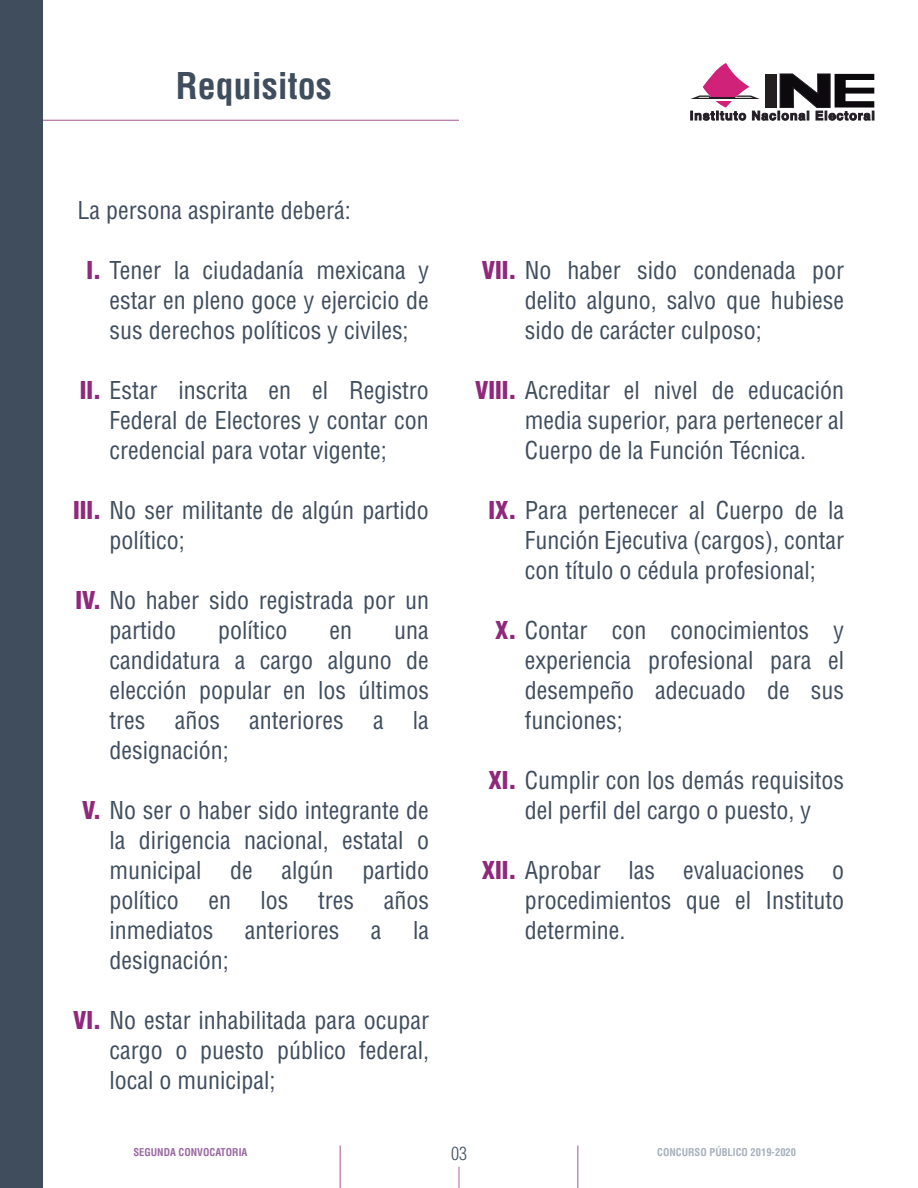
<style>
.page{position:relative;width:918px;height:1188px;background:#fff}
.page>*{position:absolute;margin:0;border:0;box-sizing:border-box;transform-origin:0 0}
.t1{font:700 condensed 36px "Helvetica LT Std";color:#404d5d}
.t2{font:condensed 24px/30px "Helvetica LT Std";color:#404d5d;text-align:justify}
.t3{font:300 condensed 18px "Helvetica LT Std";color:#404d5d}
.t4{font:700 condensed 10.5px "Helvetica LT Std";color:#a7b0bc}
.t5{font:700 condensed 10.5px "Helvetica LT Std";color:#9969a2}
.s1{font-weight:900;color:#90287b}
</style>
<div class="page">
<svg style="left:459px;top:1167px;width:1px;height:21px"></svg>
<hr style="left:340px;top:1145px;width:1px;height:43px;background:#ad679f">
<hr style="left:577px;top:1145px;width:1px;height:43px;background:#ad679f">
<hr style="left:0;top:120px;width:459px;height:1px;background:#ad679f">
<div style="left:0;top:0;width:43px;height:1188px;background:#404d5d"></div>
<hr style="left:917px;top:0;width:1px;height:1188px;background:#404d5d">
<svg style="left:691px;top:63px;width:183px;height:58px"></svg>
<h1 class="t1" style="left:176px;top:63px;width:157px">Requisitos</h1>
<p class="t2" style="left:78px;top:195px;width:275px">La persona aspirante deberá:</p>
<p class="t2" style="left:110px;top:255px;width:321px;text-indent:-23px"><span class="s1">I.</span> Tener la ciudadanía mexicana y estar en pleno goce y ejercicio de sus derechos políticos y civiles;</p>
<p class="t2" style="left:110px;top:375px;width:321px;text-indent:-30px"><span class="s1">II.</span> Estar inscrita en el Registro Federal de Electores y contar con credencial para votar vigente;</p>
<p class="t2" style="left:110px;top:495px;width:321px;text-indent:-36px"><span class="s1">III.</span> No ser militante de algún partido político;</p>
<p class="t2" style="left:110px;top:585px;width:321px;text-indent:-34px"><span class="s1">IV.</span> No haber sido registrada por un partido</p>
<p class="t2" style="left:218px;top:615px;width:71px">político</p>
<p class="t2" style="left:330px;top:615px;width:24px">en</p>
<p class="t2" style="left:110px;top:615px;width:321px;text-indent:285px">una candidatura a cargo alguno de elección popular en los últimos tres años anteriores a la designación;</p>
<p class="t2" style="left:110px;top:795px;width:321px;text-indent:-27px"><span class="s1">V.</span> No ser o haber sido integrante de la dirigencia nacional, estatal o municipal de algún partido político en los tres años inmediatos</p>
<p class="t2" style="left:245px;top:915px;width:96px">anteriores</p>
<p class="t2" style="left:371px;top:915px;width:12px">a</p>
<p class="t2" style="left:413px;top:915px;width:17px">la</p>
<p class="t2" style="left:110px;top:945px;width:121px">designación;</p>
<p class="t2" style="left:110px;top:1005px;width:321px;text-indent:-36px"><span class="s1">VI.</span> No estar inhabilitada para ocupar cargo o puesto público federal, local o municipal;</p>
<p class="t2" style="left:525px;top:255px;width:321px;text-indent:-43px"><span class="s1">VII.</span> No haber sido condenada por delito alguno, salvo que hubiese sido de carácter culposo;</p>
<p class="t2" style="left:525px;top:375px;width:321px;text-indent:-50px"><span class="s1">VIII.</span> Acreditar el nivel de educación media superior, para pertenecer al Cuerpo de la Función Técnica.</p>
<p class="t2" style="left:525px;top:495px;width:321px;text-indent:-36px"><span class="s1">IX.</span> Para pertenecer al Cuerpo de la Función Ejecutiva (cargos), contar con título o cédula profesional;</p>
<p class="t2" style="left:525px;top:615px;width:321px;text-indent:-30px"><span class="s1">X.</span> Contar con conocimientos y experiencia profesional para el desempeño adecuado de sus funciones;</p>
<p class="t2" style="left:488px;top:765px;width:357px;text-align:center"><span class="s1">XI.</span> Cumplir con los demás requisitos del perfil del cargo o puesto, y</p>
<p class="t2" style="left:525px;top:855px;width:321px;text-indent:-43px"><span class="s1">XII.</span> Aprobar las evaluaciones o procedimientos que el Instituto determine.</p>
<p class="t5" style="left:133px;top:1146px;width:116px">SEGUNDA CONVOCATORIA</p>
<p class="t4" style="left:657px;top:1146px;width:140px">CONCURSO PÚBLICO 2019-2020</p>
<p class="t3" style="left:451px;top:1142px;width:17px">03</p>
</div>
